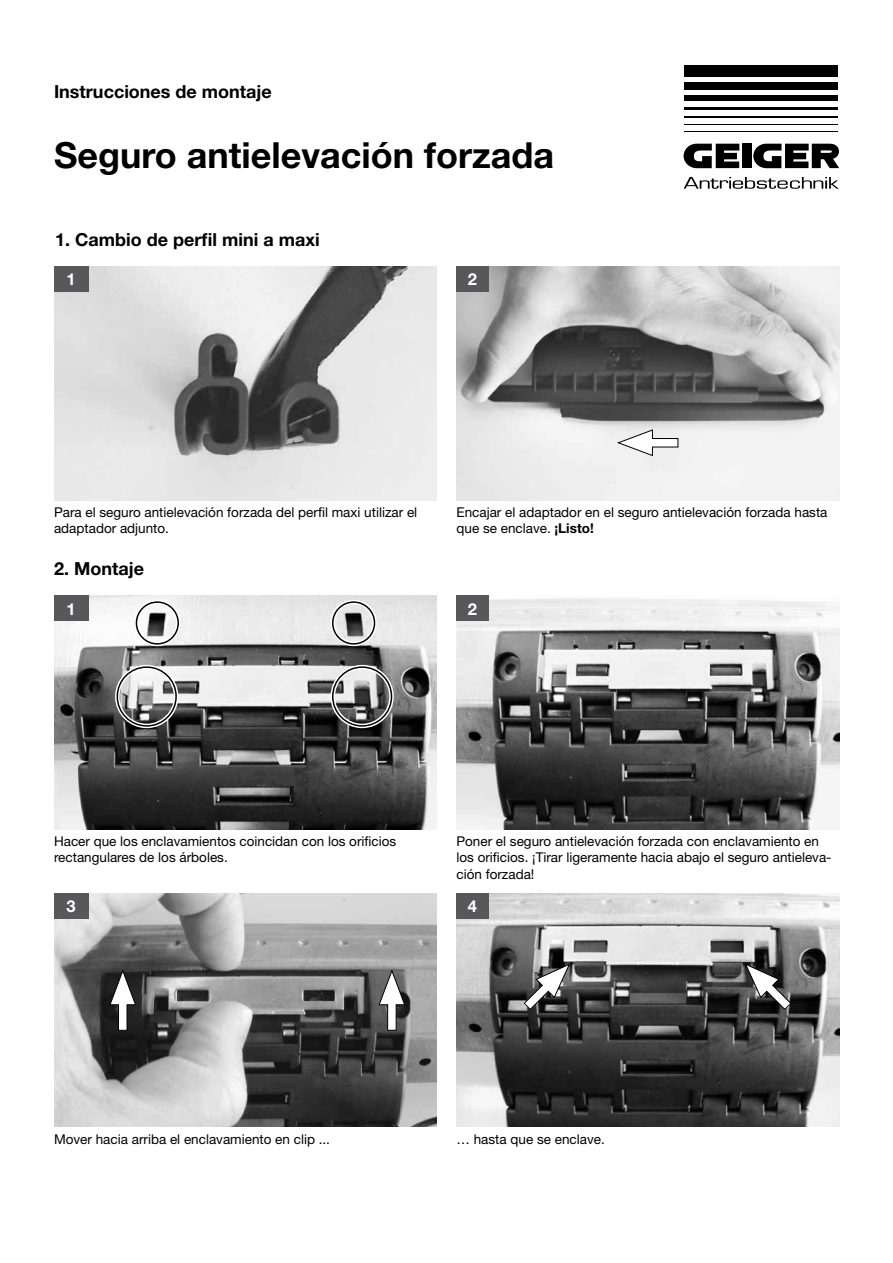
<style>
.page{position:relative;width:893px;height:1263px;background:#fff}
.page>*{position:absolute;margin:0;border:0;box-sizing:border-box;transform-origin:0 0}
.t1{font:700 36px "Helvetica Neue";color:#000}
.t2{font:700 18px "Helvetica Neue";color:#000}
.t3{font:700 16.5px "Helvetica Neue";color:#fff}
.t4{font:13.5px/16.2px "Helvetica Neue";color:#000}
.s1{font-weight:700}
</style>
<div class="page">
<div style="left:742px;top:144px;width:9px;height:24px;background:#000"></div>
<svg style="left:684px;top:144px;width:55px;height:24px"></svg>
<svg style="left:753px;top:144px;width:86px;height:24px"></svg>
<div style="left:685px;top:65px;width:153px;height:12px;background:#000"></div>
<hr style="left:684px;top:116px;width:154px;height:2px;background:#000">
<hr style="left:685px;top:124px;width:153px;height:1px;background:#000">
<hr style="left:685px;top:131px;width:153px;height:1px;background:#000">
<div style="left:685px;top:82px;width:153px;height:7px;background:#000"></div>
<div style="left:685px;top:96px;width:153px;height:5px;background:#000"></div>
<hr style="left:684px;top:107px;width:154px;height:3px;background:#000">
<svg style="left:684px;top:177px;width:155px;height:12px"></svg>
<img style="left:54px;top:266px;width:383px;height:234px">
<img style="left:54px;top:595px;width:383px;height:234px">
<img style="left:54px;top:893px;width:383px;height:234px">
<div style="left:54px;top:266px;width:34px;height:26px;background:#58585a"></div>
<div style="left:54px;top:595px;width:34px;height:26px;background:#58585a"></div>
<div style="left:54px;top:893px;width:34px;height:25px;background:#58585a"></div>
<img style="left:456px;top:266px;width:383px;height:234px">
<img style="left:456px;top:598px;width:383px;height:231px">
<img style="left:456px;top:893px;width:383px;height:234px">
<div style="left:456px;top:266px;width:33px;height:26px;background:#58585a"></div>
<div style="left:456px;top:595px;width:33px;height:26px;background:#58585a"></div>
<div style="left:456px;top:893px;width:33px;height:25px;background:#58585a"></div>
<div style="left:134px;top:600px;width:46px;height:46px;border:4px solid #fff;border-radius:50%"></div>
<div style="left:115px;top:665px;width:63px;height:63px;border:4px solid #fff;border-radius:50%"></div>
<div style="left:330px;top:600px;width:47px;height:46px;border:4px solid #fff;border-radius:50%"></div>
<div style="left:330px;top:665px;width:64px;height:63px;border:4px solid #fff;border-radius:50%"></div>
<div style="left:136px;top:601px;width:43px;height:44px;border:2px solid #000;border-radius:50%"></div>
<div style="left:117px;top:666px;width:60px;height:61px;border:2px solid #000;border-radius:50%"></div>
<div style="left:332px;top:601px;width:43px;height:44px;border:2px solid #000;border-radius:50%"></div>
<div style="left:332px;top:666px;width:60px;height:61px;border:2px solid #000;border-radius:50%"></div>
<svg style="left:617px;top:429px;width:61px;height:27px"></svg>
<svg style="left:523px;top:963px;width:47px;height:47px"></svg>
<svg style="left:745px;top:963px;width:47px;height:47px"></svg>
<svg style="left:109px;top:971px;width:27px;height:60px"></svg>
<svg style="left:379px;top:971px;width:26px;height:60px"></svg>
<h2 class="t2" style="left:54px;top:81px;width:219px">Instrucciones de montaje</h2>
<h1 class="t1" style="left:54px;top:132px;width:502px">Seguro antielevación forzada</h1>
<h2 class="t2" style="left:55px;top:228px;width:266px">1. Cambio de perfil mini a maxi</h2>
<p class="t3" style="left:66px;top:269px;width:11px">1</p>
<p class="t3" style="left:468px;top:269px;width:11px">2</p>
<p class="t4" style="left:54px;top:504px;width:365px">Para el seguro antielevación forzada del perfil maxi utilizar el adaptador adjunto.</p>
<h2 class="t2" style="left:54px;top:558px;width:92px">2. Montaje</h2>
<p class="t3" style="left:66px;top:598px;width:11px">1</p>
<p class="t4" style="left:456px;top:504px;width:373px">Encajar el adaptador en el seguro antielevación forzada hasta que se enclave. <span class="s1">¡Listo!</span></p>
<p class="t3" style="left:468px;top:598px;width:11px">2</p>
<p class="t4" style="left:54px;top:833px;width:344px">Hacer que los enclavamientos coincidan con los orificios rectangulares de los árboles.</p>
<p class="t3" style="left:66px;top:896px;width:11px">3</p>
<p class="t4" style="left:456px;top:833px;width:377px">Poner el seguro antielevación forzada con enclavamiento en los orificios. ¡Tirar ligeramente hacia abajo el seguro antieleva&shy;ción forzada!</p>
<p class="t3" style="left:468px;top:896px;width:11px">4</p>
<p class="t4" style="left:54px;top:1131px;width:278px">Mover hacia arriba el enclavamiento en clip ...</p>
<p class="t4" style="left:456px;top:1131px;width:150px">… hasta que se enclave.</p>
</div>
